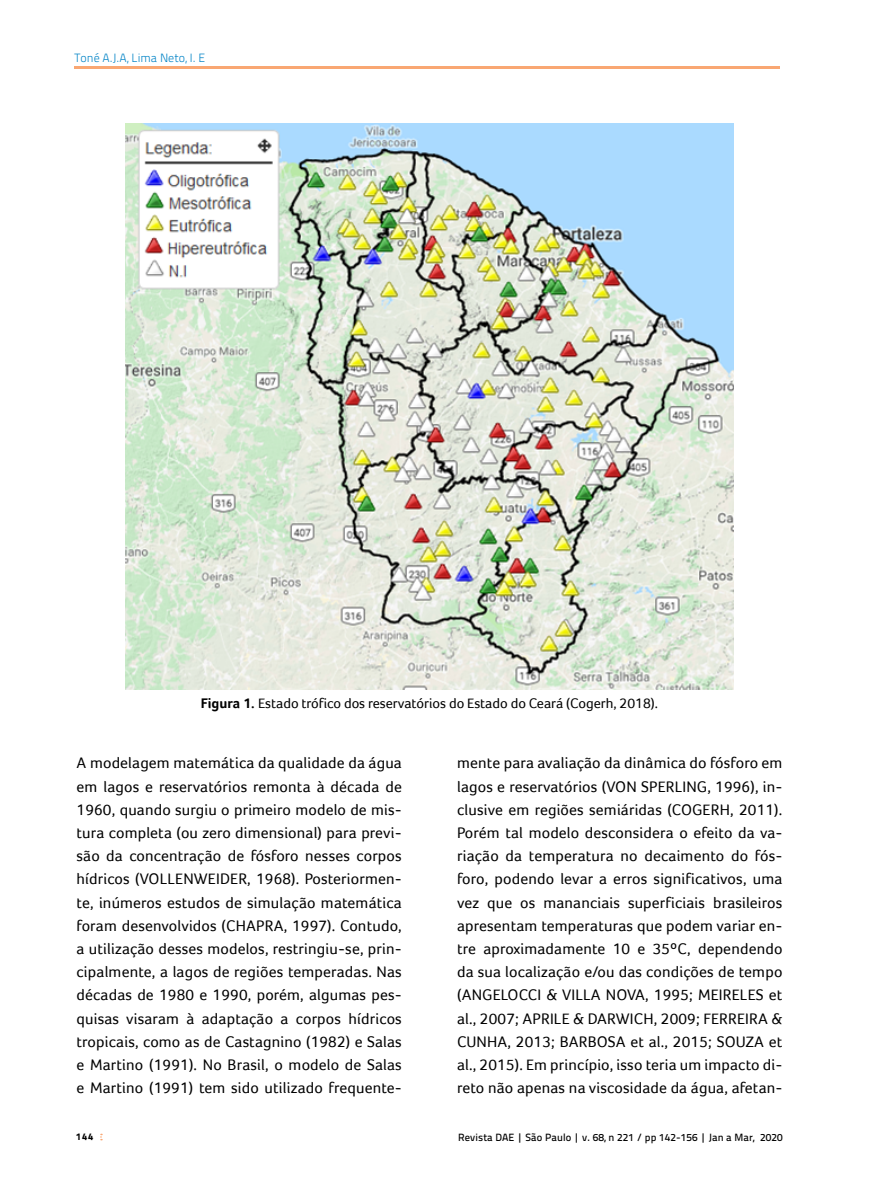
<style>
.page{position:relative;width:893px;height:1191px;background:#fff}
.page>*{position:absolute;margin:0;border:0;box-sizing:border-box;transform-origin:0 0}
.t1{font:15.75px/23.2px "Foco";letter-spacing:.01em;color:#000;text-align:justify}
.t2{font:14.25px "Foco";color:#000}
.t3{font:300 12px "Titillium Text 22 L";color:#0083c6}
.t4{font:500 10.5px "Titillium Text 22 L";letter-spacing:.01em;color:#000}
.t5{font:800 9.75px "Titillium Text 22 L";color:#000}
.s1{font-weight:700}
</style>
<div class="page">
<img style="left:125px;top:123px;width:608px;height:566px">
<hr style="left:75px;top:66px;width:705px;height:3px;background:#f9a773">
<p class="t3" style="left:75px;top:49px;width:132px">Toné A.J.A, Lima Neto, I. E</p>
<p class="t2" style="left:201px;top:695px;width:459px"><span class="s1">Figura 1.</span> Estado trófico dos reservatórios do Estado do Ceará (Cogerh, 2018).</p>
<p class="t1" style="left:77px;top:751px;width:327px">A modelagem matemática da qualidade da água em lagos e reservatórios remonta à década de 1960, quando surgiu o primeiro modelo de mis&shy;tura completa (ou zero dimensional) para previ&shy;são da concentração de fósforo nesses corpos hídricos (VOLLENWEIDER, 1968). Posteriormen&shy;te, inúmeros estudos de simulação matemática foram desenvolvidos (CHAPRA, 1997). Contudo, a utilização desses modelos, restringiu-se, prin&shy;cipalmente, a lagos de regiões temperadas. Nas décadas de 1980 e 1990, porém, algumas pes&shy;quisas visaram à adaptação a corpos hídricos tropicais, como as de Castagnino (1982) e Salas e Martino (1991). No Brasil, o modelo de Salas e Martino (1991) tem sido utilizado frequente-</p>
<p class="t1" style="left:457px;top:751px;width:327px">mente para avaliação da dinâmica do fósforo em lagos e reservatórios (VON SPERLING, 1996), in&shy;clusive em regiões semiáridas (COGERH, 2011).<br>Porém tal modelo desconsidera o efeito da va&shy;riação da temperatura no decaimento do fós&shy;foro, podendo levar a erros significativos, uma vez que os mananciais superficiais brasileiros apresentam temperaturas que podem variar en&shy;tre aproximadamente 10 e 35ºC, dependendo da sua localização e/ou das condições de tempo (ANGELOCCI &amp; VILLA NOVA, 1995; MEIRELES et al., 2007; APRILE &amp; DARWICH, 2009; FERREIRA &amp; CUNHA, 2013; BARBOSA et al., 2015; SOUZA et al., 2015). Em princípio, isso teria um impacto di&shy;reto não apenas na viscosidade da água, afetan-</p>
<p class="t5" style="left:76px;top:1129px;width:19px">144</p>
<p class="t4" style="left:458px;top:1129px;width:326px">Revista DAE | São Paulo | v. 68, n 221 / pp 142-156 | Jan a Mar, 2020</p>
</div>
